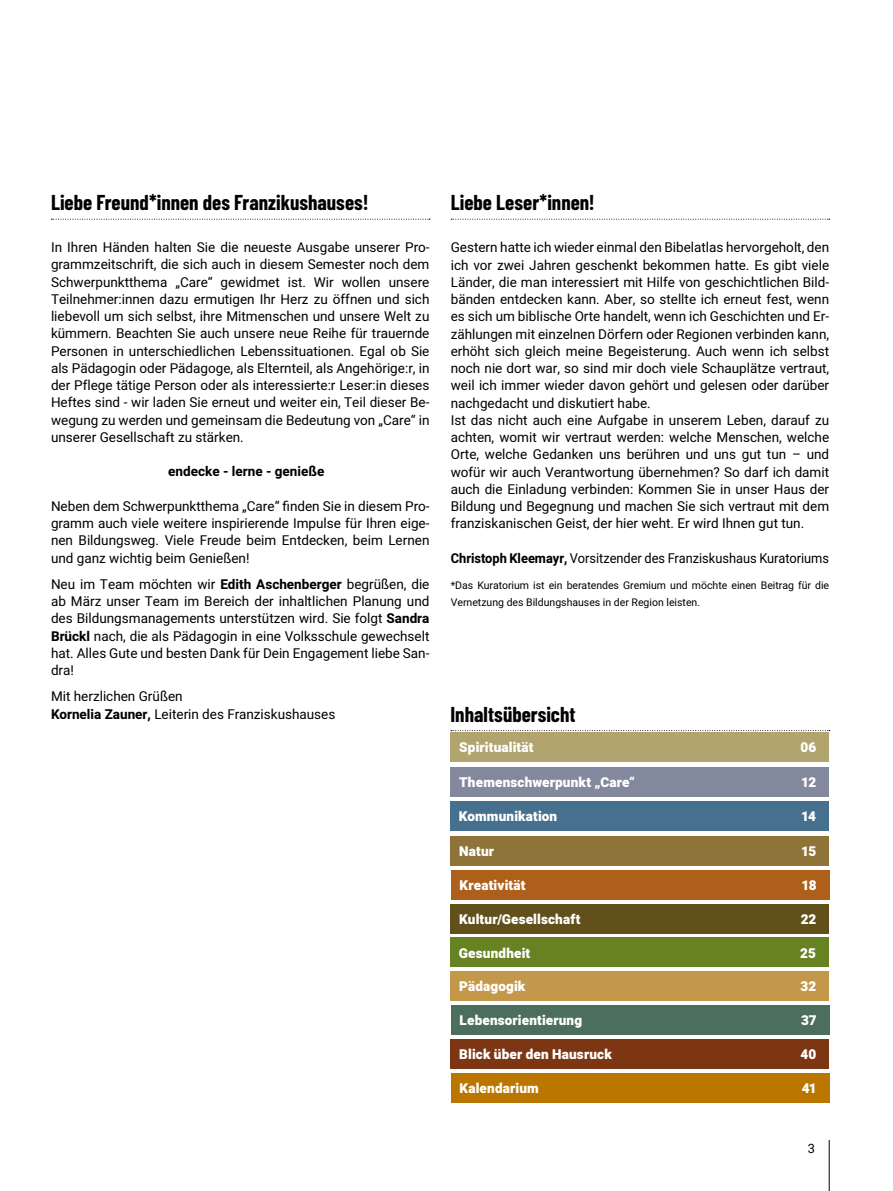
<style>
.page{position:relative;width:893px;height:1191px;background:#fff}
.page>*{position:absolute;margin:0;border:0;box-sizing:border-box;transform-origin:0 0}
.t1{font:700 21px "Barlow Condensed";color:#000}
.t2{font:13.5px/17.2px "Heebo";color:#000;text-align:justify}
.t3{font:900 13.5px "Heebo";letter-spacing:.01em;color:#fff}
.t4{font:13.5px "Heebo";color:#000;scale:.95 1}
.t5{font:700 13.5px "Heebo";color:#000}
.t6{font:12.75px "Heebo";color:#000}
.t7{font:10.5px/17.2px "Heebo";color:#000}
.s1{font-weight:700}
</style>
<div class="page">
<hr style="left:829px;top:1140px;width:1px;height:51px;background:#000">
<svg style="left:451px;top:730px;width:379px;height:1px"></svg>
<div style="left:451px;top:731px;width:378px;height:30px;background:#b2a46e"></div>
<div style="left:451px;top:971px;width:378px;height:29px;background:#c4984a"></div>
<div style="left:450px;top:800px;width:379px;height:30px;background:#46708e"></div>
<div style="left:450px;top:937px;width:379px;height:30px;background:#678222"></div>
<div style="left:451px;top:1039px;width:378px;height:29px;background:#7d3613"></div>
<svg style="left:451px;top:219px;width:379px;height:1px"></svg>
<svg style="left:51px;top:219px;width:379px;height:1px"></svg>
<div style="left:451px;top:870px;width:379px;height:29px;background:#ae5f19"></div>
<div style="left:451px;top:904px;width:378px;height:29px;background:#615019"></div>
<div style="left:451px;top:1073px;width:379px;height:29px;background:#bb7600"></div>
<div style="left:451px;top:766px;width:378px;height:30px;background:#83899c"></div>
<div style="left:451px;top:1005px;width:379px;height:29px;background:#4c6e5e"></div>
<div style="left:451px;top:836px;width:378px;height:29px;background:#8e7439"></div>
<h1 class="t1" style="left:51px;top:188px;width:319px">Liebe Freund*innen des Franzikushauses!</h1>
<h1 class="t1" style="left:451px;top:188px;width:146px">Liebe Leser*innen!</h1>
<p class="t2" style="left:51px;top:238px;width:380px">In Ihren Händen halten Sie die neueste Ausgabe unserer Pro&shy;grammzeitschrift, die sich auch in diesem Semester noch dem Schwerpunktthema „Care“ gewidmet ist. Wir wollen unsere Teilnehmer:innen dazu ermutigen Ihr Herz zu öffnen und sich liebevoll um sich selbst, ihre Mitmenschen und unsere Welt zu kümmern. Beachten Sie auch unsere neue Reihe für trauernde Personen in unterschiedlichen Lebenssituationen. Egal ob Sie als Pädagogin oder Pädagoge, als Elternteil, als Angehörige:r, in der Pflege tätige Person oder als interessierte:r Leser:in dieses Heftes sind - wir laden Sie erneut und weiter ein, Teil dieser Be&shy;wegung zu werden und gemeinsam die Bedeutung von „Care“ in unserer Gesellschaft zu stärken.</p>
<p class="t5" style="left:168px;top:462px;width:158px">endecke - lerne - genieße</p>
<p class="t2" style="left:51px;top:497px;width:380px">Neben dem Schwerpunktthema „Care“ finden Sie in diesem Pro&shy;gramm auch viele weitere inspirierende Impulse für Ihren eige&shy;nen Bildungsweg. Viele Freude beim Entdecken, beim Lernen und ganz wichtig beim Genießen!</p>
<p class="t2" style="left:51px;top:575px;width:380px">Neu im Team möchten wir <span class="s1">Edith Aschenberger</span> begrüßen, die ab März unser Team im Bereich der inhaltlichen Planung und des Bildungsmanagements unterstützen wird. Sie folgt <span class="s1">Sandra Brückl</span> nach, die als Pädagogin in eine Volksschule gewechselt hat. Alles Gute und besten Dank für Dein Engagement liebe San&shy;dra!</p>
<p class="t2" style="left:51px;top:688px;width:286px">Mit herzlichen Grüßen<br><span class="s1">Kornelia Zauner,</span> Leiterin des Franziskushauses</p>
<p class="t2" style="left:451px;top:239px;width:380px;text-align:left">Gestern hatte ich wieder einmal den Bibelatlas hervorgeholt, den ich vor zwei Jahren geschenkt bekommen hatte. Es gibt viele Länder, die man interessiert mit Hilfe von geschichtlichen Bild&shy;bänden entdecken kann. Aber, so stellte ich erneut fest, wenn es sich um biblische Orte handelt, wenn ich Geschichten und Er&shy;zählungen mit einzelnen Dörfern oder Regionen verbinden kann, erhöht sich gleich meine Begeisterung. Auch wenn ich selbst noch nie dort war, so sind mir doch viele Schauplätze vertraut, weil ich immer wieder davon gehört und gelesen oder darüber nachgedacht und diskutiert habe.<br>Ist das nicht auch eine Aufgabe in unserem Leben, darauf zu achten, womit wir vertraut werden: welche Menschen, welche Orte, welche Gedanken uns berühren und uns gut tun – und wofür wir auch Verantwortung übernehmen? So darf ich damit auch die Einladung verbinden: Kommen Sie in unser Haus der Bildung und Begegnung und machen Sie sich vertraut mit dem franziskanischen Geist, der hier weht. Er wird Ihnen gut tun.</p>
<p class="t4" style="left:451px;top:549px;width:400px"><span class="s1">Christoph Kleemayr,</span> Vorsitzender des Franziskushaus Kuratoriums</p>
<p class="t7" style="left:451px;top:577px;width:380px">*Das Kuratorium ist ein beratendes Gremium und möchte einen Beitrag für die<br>Vernetzung des Bildungshauses in der Region leisten.</p>
<h1 class="t1" style="left:451px;top:699px;width:127px">Inhaltsübersicht</h1>
<p class="t3" style="left:459px;top:738px;width:76px">Spiritualität</p>
<p class="t3" style="left:800px;top:738px;width:17px">06</p>
<p class="t3" style="left:459px;top:773px;width:177px">Themenschwerpunkt „Care“</p>
<p class="t3" style="left:801px;top:773px;width:17px">12</p>
<p class="t3" style="left:459px;top:807px;width:100px">Kommunikation</p>
<p class="t3" style="left:801px;top:807px;width:17px">14</p>
<p class="t3" style="left:459px;top:842px;width:36px">Natur</p>
<p class="t3" style="left:801px;top:842px;width:17px">15</p>
<p class="t3" style="left:460px;top:876px;width:67px">Kreativität</p>
<p class="t3" style="left:802px;top:876px;width:17px">18</p>
<p class="t3" style="left:459px;top:910px;width:123px">Kultur/Gesellschaft</p>
<p class="t3" style="left:801px;top:910px;width:17px">22</p>
<p class="t3" style="left:459px;top:943px;width:73px">Gesundheit</p>
<p class="t3" style="left:800px;top:943px;width:17px">25</p>
<p class="t3" style="left:459px;top:977px;width:68px">Pädagogik</p>
<p class="t3" style="left:801px;top:977px;width:17px">32</p>
<p class="t3" style="left:460px;top:1011px;width:124px">Lebensorientierung</p>
<p class="t3" style="left:801px;top:1011px;width:17px">37</p>
<p class="t3" style="left:459px;top:1045px;width:154px">Blick über den Hausruck</p>
<p class="t3" style="left:801px;top:1045px;width:17px">40</p>
<p class="t3" style="left:460px;top:1079px;width:81px">Kalendarium</p>
<p class="t3" style="left:802px;top:1079px;width:17px">41</p>
<p class="t6" style="left:808px;top:1140px;width:9px">3</p>
</div>
